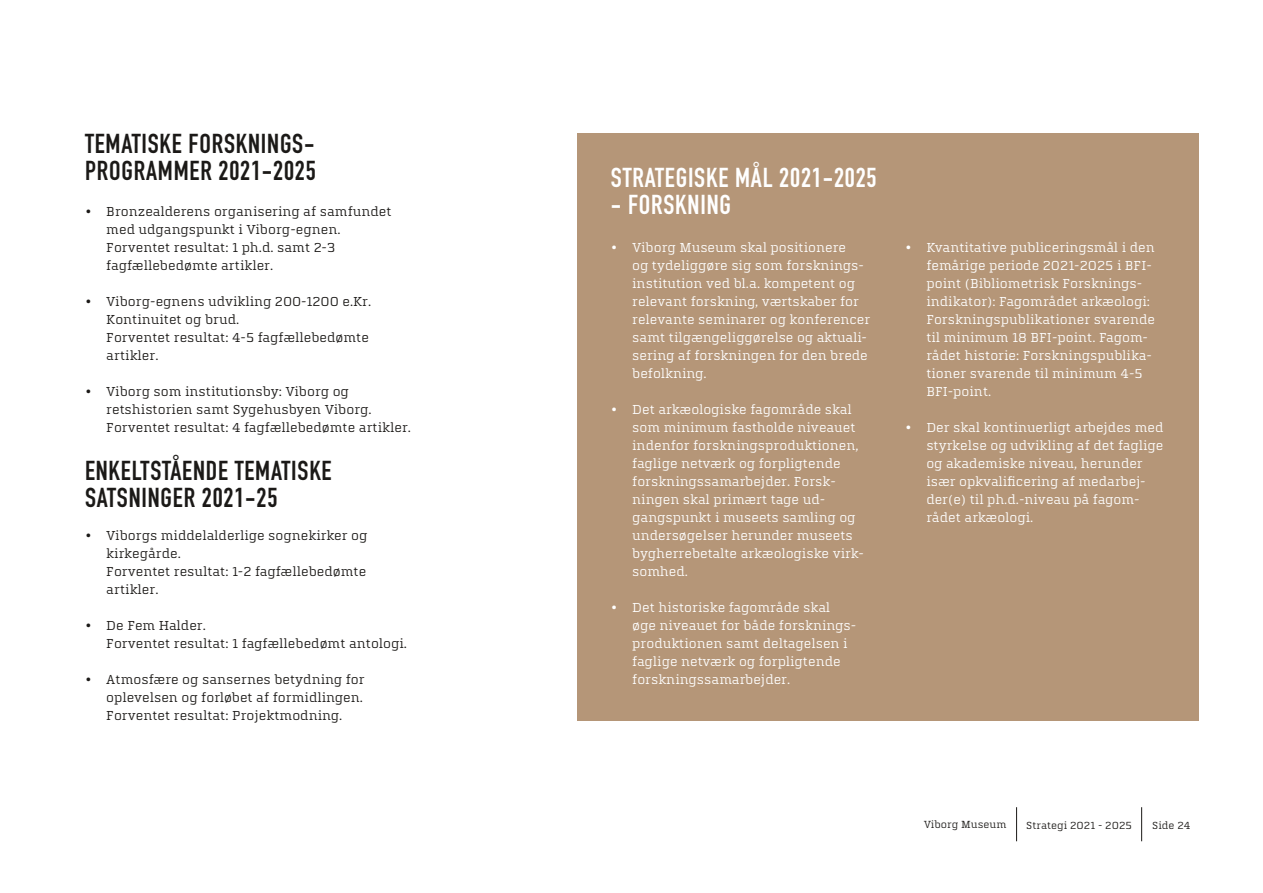
<style>
.page{position:relative;width:1263px;height:893px;background:#fff}
.page>*{position:absolute;margin:0;border:0;box-sizing:border-box;transform-origin:0 0}
.t1{font:27px/27px "DIN Engschrift Std";letter-spacing:.03em;color:#1b1917}
.t2{font:27px "DIN Engschrift Std";letter-spacing:.03em;color:#fff}
.t3{font:13.5px/18px "Quitador Pro";color:#fff}
.t4{font:13.5px/18px "Quitador Pro";color:#1b1917}
.t5{font:10.65px "Quitador Pro";color:#1b1917}
</style>
<div class="page">
<hr style="left:1141px;top:807px;width:1px;height:34px;background:#1b1917">
<hr style="left:1016px;top:807px;width:1px;height:34px;background:#1b1917">
<div style="left:578px;top:134px;width:621px;height:587px;background:#b59678"></div>
<h1 class="t1" style="left:85px;top:130px;width:232px">TEMATISKE FORSKNINGS-<br>PROGRAMMER 2021-2025</h1>
<p class="t4" style="left:106px;top:203px;width:287px;text-indent:-21px">• Bronzealderens organisering af samfundet med udgangspunkt i Viborg-egnen.<br>Forventet resultat: 1 ph.d. samt 2-3 fagfællebedømte artikler.</p>
<p class="t4" style="left:106px;top:293px;width:266px;text-indent:-21px">• Viborg-egnens udvikling 200-1200 e.Kr.<br>Kontinuitet og brud.<br>Forventet resultat: 4-5 fagfællebedømte artikler.</p>
<p class="t4" style="left:106px;top:383px;width:306px;text-indent:-21px">• Viborg som institutionsby: Viborg og retshistorien samt Sygehusbyen Viborg.<br>Forventet resultat: 4 fagfællebedømte artikler.</p>
<h1 class="t1" style="left:85px;top:457px;width:248px">ENKELTSTÅENDE TEMATISKE<br>SATSNINGER 2021-25</h1>
<p class="t4" style="left:106px;top:527px;width:263px;text-indent:-21px">• Viborgs middelalderlige sognekirker og kirkegårde.<br>Forventet resultat: 1-2 fagfællebedømte artikler.</p>
<p class="t4" style="left:106px;top:617px;width:302px;text-indent:-21px">• De Fem Halder.<br>Forventet resultat: 1 fagfællebedømt antologi.</p>
<p class="t4" style="left:106px;top:671px;width:260px;text-align:justify;text-indent:-21px">• Atmosfære og sansernes betydning for oplevelsen og forløbet af formidlingen.<br>Forventet resultat: Projektmodning.</p>
<h1 class="t2" style="left:611px;top:162px;width:267px">STRATEGISKE MÅL 2021-2025</h1>
<h1 class="t2" style="left:611px;top:189px;width:122px">- FORSKNING</h1>
<p class="t3" style="left:632px;top:239px;width:240px;text-indent:-21px">• Viborg Museum skal positionere<br>og tydeliggøre sig som forsknings&shy;institution ved bl.a. kompetent og relevant forskning, værtskaber for relevante seminarer og konferencer samt tilgængeliggørelse og aktuali&shy;sering af forskningen for den brede befolkning.</p>
<p class="t3" style="left:632px;top:401px;width:233px;text-indent:-21px">• Det arkæologiske fagområde skal som minimum fastholde niveauet indenfor forskningsproduktionen, faglige netværk og forpligtende forskningssamarbejder. Forsk&shy;ningen skal primært tage ud&shy;gangspunkt i museets samling og undersøgelser herunder museets bygherrebetalte arkæologiske virk&shy;somhed.</p>
<p class="t3" style="left:632px;top:599px;width:226px;text-indent:-21px">• Det historiske fagområde skal øge niveauet for både forsknings&shy;produktionen samt deltagelsen i faglige netværk og forpligtende forskningssamarbejder.</p>
<p class="t3" style="left:926px;top:239px;width:230px;text-indent:-21px">• Kvantitative publiceringsmål i den femårige periode 2021-2025 i BFI&shy;point (Bibliometrisk Forsknings&shy;indikator): Fagområdet arkæologi:<br>Forskningspublikationer svarende til minimum 18 BFI-point. Fagom&shy;rådet historie: Forskningspublika&shy;tioner svarende til minimum 4-5<br>BFI-point.</p>
<p class="t3" style="left:926px;top:418px;width:239px;text-indent:-21px">• Der skal kontinuerligt arbejdes med styrkelse og udvikling af det faglige og akademiske niveau, herunder især opkvalificering af medarbej&shy;der(e) til ph.d.-niveau på fagom&shy;rådet arkæologi.</p>
<p class="t5" style="left:924px;top:818px;width:84px">Viborg Museum</p>
<p class="t5" style="left:1026px;top:819px;width:107px">Strategi 2021 - 2025</p>
<p class="t5" style="left:1152px;top:819px;width:40px">Side 24</p>
</div>
